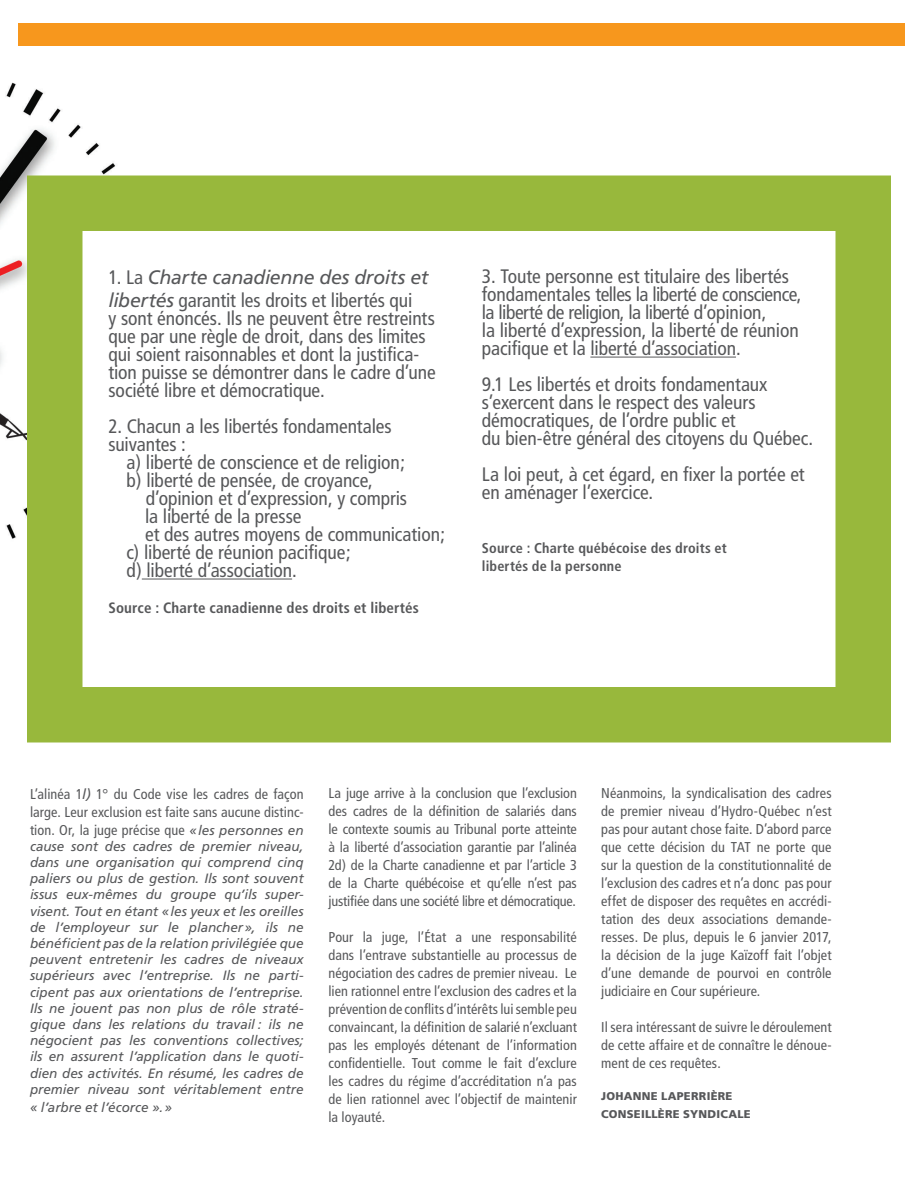
<style>
.page{position:relative;width:918px;height:1188px;background:#fff}
.page>*{position:absolute;margin:0;border:0;box-sizing:border-box;transform-origin:0 0}
.texte_frutiger_cd{font:condensed 19.5px/18px "Frutiger";letter-spacing:-.005em;color:#57585a}
.texte_frutiger_cd-2{font:italic 19.5px/23.4px "Frutiger";letter-spacing:-.02em;color:#57585a}
.texte_frutiger_cd-3{font:700 condensed 15px "Frutiger";letter-spacing:.01em;color:#57585a}
.texte_frutiger_cd-4{font:condensed 14.25px/18px "Frutiger";letter-spacing:.005em;color:#57585a;text-align:justify}
.texte_frutiger_cd-5{font:700 condensed 14.25px/18px "Frutiger";letter-spacing:.01em;color:#57585a}
.texte_frutiger_cd-6{font:italic 13.5px/16.2px "Frutiger";color:#57585a;text-align:justify}
.auteur{font:900 11.25px "Frutiger";letter-spacing:.02em;color:#57585a}
.s1{font-style:normal;font-stretch:condensed}
.s2{font-style:italic;font-stretch:normal}
.s3{font-style:italic;font-stretch:normal;font-size:13.5px}
</style>
<div class="page">
<img style="left:0;top:82px;width:230px;height:457px">
<div style="left:55px;top:203px;width:808px;height:512px;background:#fff"></div>
<div style="left:27px;top:176px;width:864px;height:566px;border:56px solid #98b83c"></div>
<div style="left:18px;top:23px;width:886px;height:23px;background:#f7971d"></div>
<hr style="left:142px;top:579px;width:150px;height:1px;background:#57585a">
<hr style="left:590px;top:357px;width:146px;height:1px;background:#57585a">
<p class="texte_frutiger_cd-2" style="left:108px;top:265px;width:321px"><span class="s1">1. La</span> Charte canadienne des droits et libertés <span class="s1">garantit les droits et libertés qui</span></p>
<p class="texte_frutiger_cd" style="left:108px;top:309px;width:329px">y sont énoncés. Ils ne peuvent être restreints que par une règle de droit, dans des limites qui soient raisonnables et dont la justifica&shy;tion puisse se démontrer dans le cadre d’une société libre et démocratique.</p>
<p class="texte_frutiger_cd" style="left:108px;top:417px;width:285px">2. Chacun a les libertés fondamentales suivantes :</p>
<p class="texte_frutiger_cd" style="left:126px;top:453px;width:280px">a) liberté de conscience et de religion;</p>
<p class="texte_frutiger_cd" style="left:145px;top:471px;width:302px;text-indent:-19px">b) liberté de pensée, de croyance, d’opinion et d’expression, y compris<br>la liberté de la presse<br>et des autres moyens de communication;</p>
<p class="texte_frutiger_cd" style="left:126px;top:543px;width:226px">c) liberté de réunion pacifique;</p>
<p class="texte_frutiger_cd" style="left:126px;top:561px;width:172px">d) liberté d’association.</p>
<p class="texte_frutiger_cd-3" style="left:108px;top:599px;width:312px">Source : Charte canadienne des droits et libertés</p>
<p class="texte_frutiger_cd" style="left:482px;top:268px;width:321px">3. Toute personne est titulaire des libertés fondamentales telles la liberté de conscience, la liberté de religion, la liberté d’opinion,<br>la liberté d’expression, la liberté de réunion pacifique et la liberté d’association.</p>
<p class="texte_frutiger_cd" style="left:482px;top:376px;width:333px">9.1 Les libertés et droits fondamentaux s’exercent dans le respect des valeurs démocratiques, de l’ordre public et<br>du bien-être général des citoyens du Québec.</p>
<p class="texte_frutiger_cd" style="left:482px;top:466px;width:324px">La loi peut, à cet égard, en fixer la portée et en aménager l’exercice.</p>
<p class="texte_frutiger_cd-5" style="left:482px;top:539px;width:246px">Source : Charte québécoise des droits et libertés de la personne</p>
<p class="texte_frutiger_cd-4" style="left:30px;top:785px;width:275px">L’alinéa 1<span class="s2">l)</span> 1° du Code vise les cadres de façon large. Leur exclusion est faite sans aucune distinc&shy;tion. Or, la juge précise que <span class="s3">«les personnes en</span></p>
<p class="texte_frutiger_cd-6" style="left:30px;top:838px;width:275px">cause sont des cadres de premier niveau, dans une organisation qui comprend cinq paliers ou plus de gestion. Ils sont souvent issus eux-mêmes du groupe qu’ils super&shy;visent. Tout en étant «les yeux et les oreilles de l’employeur sur le plancher», ils ne bénéficient pas de la relation privilégiée que peuvent entretenir les cadres de niveaux supérieurs avec l’entreprise. Ils ne parti&shy;cipent pas aux orientations de l’entreprise.<br>Ils ne jouent pas non plus de rôle straté&shy;gique dans les relations du travail : ils ne négocient pas les conventions collectives; ils en assurent l’application dans le quoti&shy;dien des activités. En résumé, les cadres de premier niveau sont véritablement entre</p>
<p class="texte_frutiger_cd-6" style="left:30px;top:1099px;width:144px">« l’arbre et l’écorce ».»</p>
<p class="texte_frutiger_cd-4" style="left:328px;top:784px;width:250px">La juge arrive à la conclusion que l’exclusion des cadres de la définition de salariés dans le contexte soumis au Tribunal porte atteinte à la liberté d’association garantie par l’alinéa 2d) de la Charte canadienne et par l’article 3 de la Charte québécoise et qu’elle n’est pas justifiée dans une société libre et démocratique.</p>
<p class="texte_frutiger_cd-4" style="left:328px;top:928px;width:250px">Pour la juge, l’État a une responsabilité dans l’entrave substantielle au processus de négociation des cadres de premier niveau. Le lien rationnel entre l’exclusion des cadres et la prévention de conflits d’intérêts lui semble peu convaincant, la définition de salarié n’excluant pas les employés détenant de l’information confidentielle. Tout comme le fait d’exclure les cadres du régime d’accréditation n’a pas de lien rationnel avec l’objectif de maintenir la loyauté.</p>
<p class="texte_frutiger_cd-4" style="left:601px;top:784px;width:232px">Néanmoins, la syndicalisation des cadres de premier niveau d’Hydro-Québec n’est pas pour autant chose faite. D’abord parce que cette décision du TAT ne porte que sur la question de la constitutionnalité de l’exclusion des cadres et n’a donc pas pour effet de disposer des requêtes en accrédi&shy;tation des deux associations demande&shy;resses. De plus, depuis le 6 janvier 2017, la décision de la juge Kaïzoff fait l’objet d’une demande de pourvoi en contrôle judiciaire en Cour supérieure.</p>
<p class="texte_frutiger_cd-4" style="left:601px;top:1018px;width:232px">Il sera intéressant de suivre le déroulement de cette affaire et de connaître le dénoue&shy;ment de ces requêtes.</p>
<p class="auteur" style="left:601px;top:1089px;width:133px">JOHANNE LAPERRIÈRE</p>
<p class="auteur" style="left:601px;top:1107px;width:151px">CONSEILLÈRE SYNDICALE</p>
</div>
